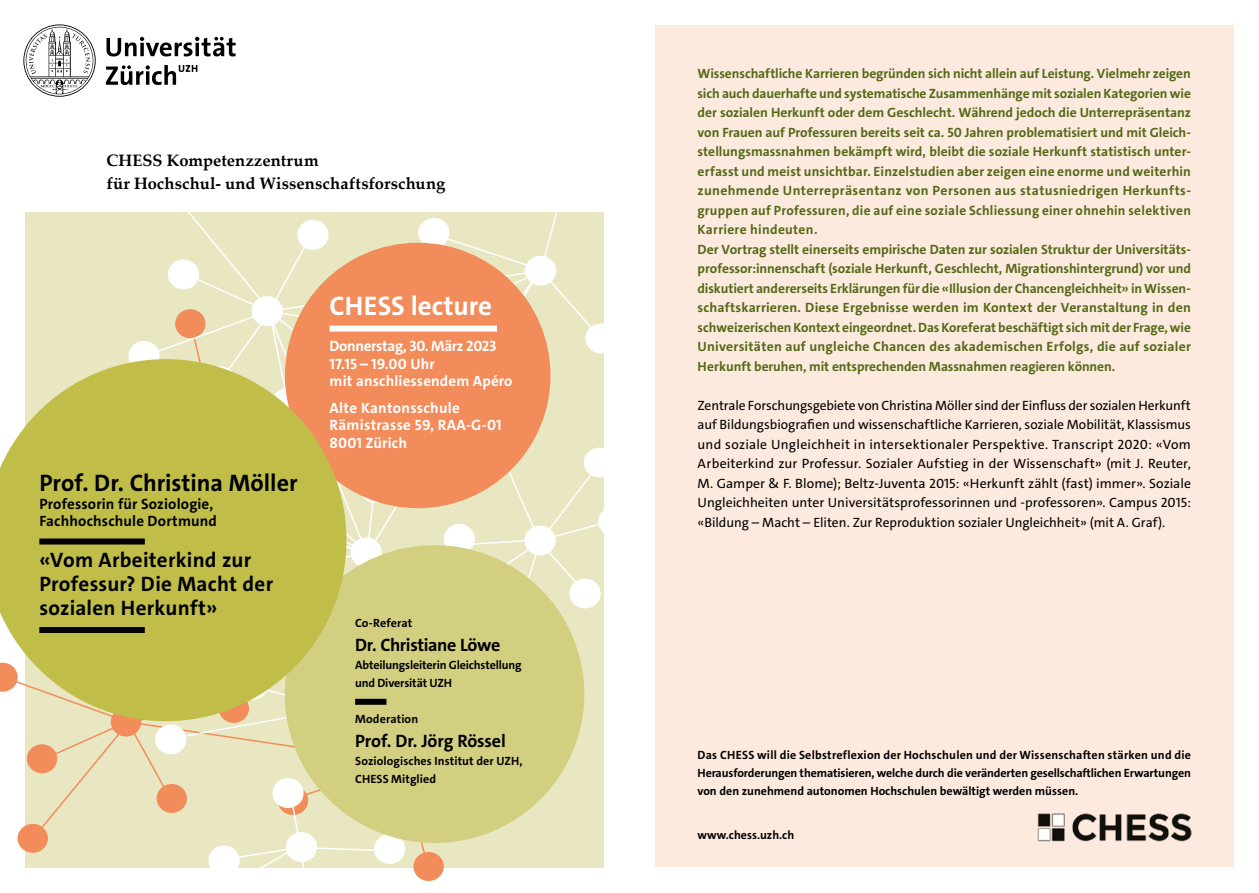
<style>
.page{position:relative;width:1259px;height:893px;background:#fff}
.page>*{position:absolute;margin:0;border:0;box-sizing:border-box;transform-origin:0 0}
.t1{font:700 27px "The Sans E4 s";color:#fff}
.t2{font:700 24px "The Sans E4 s";color:#000}
.t3{font:700 21px/24px "The Sans E4 s";letter-spacing:.01em;color:#000}
.t4{font:700 18px "The Sans E4 s";letter-spacing:-.015em;color:#000}
.t5{font:700 16.5px/22.5px "Palatino Linotype";letter-spacing:.005em;color:#000}
.t6{font:700 15px/17.7px "The Sans E4 s";letter-spacing:.01em;color:#fff}
.t7{font:700 15px/17.7px "The Sans E4 s";letter-spacing:.01em;color:#000}
.t8{font:700 13.5px/19.5px "The Sans E4 s";letter-spacing:-.005em;color:#536918}
.t9{font:13.5px/19.5px "The Sans E4 s";letter-spacing:-.005em;color:#000;text-align:justify}
.t10{font:700 12px/18px "The Sans E4 s";color:#000}
</style>
<div class="page">
<div style="left:554px;top:152px;width:31px;height:30px;border:2px solid #fff;border-radius:50%"></div>
<div style="left:585px;top:323px;width:31px;height:30px;border:2px solid #fff;border-radius:50%"></div>
<div style="left:598px;top:507px;width:31px;height:30px;border:2px solid #fff;border-radius:50%"></div>
<svg style="left:17px;top:165px;width:598px;height:716px"></svg>
<div style="left:655px;top:26px;width:578px;height:841px;background:#fdeade"></div>
<img style="left:1037px;top:813px;width:155px;height:29px">
<div style="left:285px;top:243px;width:265px;height:265px;background:#f28c5a;border-radius:50%"></div>
<div style="left:285px;top:545px;width:299px;height:298px;background:#d3cf81;border-radius:50%"></div>
<svg style="left:0;top:359px;width:346px;height:362px;background:#c8c15b"></svg>
<div style="left:39px;top:538px;width:106px;height:6px;background:#000"></div>
<div style="left:39px;top:627px;width:106px;height:6px;background:#000"></div>
<div style="left:329px;top:326px;width:168px;height:6px;background:#fff"></div>
<div style="left:355px;top:699px;width:31px;height:6px;background:#000"></div>
<svg style="left:23px;top:24px;width:213px;height:73px"></svg>
<p class="t5" style="left:106px;top:149px;width:340px">CHESS Kompetenzzentrum<br>für Hochschul- und Wissenschaftsforschung</p>
<h2 class="t2" style="left:39px;top:467px;width:260px">Prof. Dr. Christina Möller</h2>
<p class="t7" style="left:39px;top:495px;width:179px">Professorin für Soziologie,<br>Fachhochschule Dortmund</p>
<h3 class="t3" style="left:39px;top:548px;width:235px">«Vom Arbeiterkind zur<br>Professur? Die Macht der sozialen Herkunft»</h3>
<h1 class="t1" style="left:329px;top:289px;width:164px">CHESS lecture</h1>
<p class="t6" style="left:329px;top:337px;width:184px">Donnerstag, 30. März 2023<br>17.15 – 19.00 Uhr<br>mit anschliessendem Apéro</p>
<p class="t6" style="left:329px;top:399px;width:174px">Alte Kantonsschule<br>Rämistrasse 59, RAA-G-01<br>8001 Zürich</p>
<p class="t10" style="left:355px;top:614px;width:59px">Co-Referat</p>
<h3 class="t4" style="left:355px;top:633px;width:147px">Dr. Christiane Löwe</h3>
<p class="t10" style="left:355px;top:656px;width:168px">Abteilungsleiterin Gleichstellung und Diversität UZH</p>
<p class="t10" style="left:355px;top:710px;width:65px">Moderation</p>
<h3 class="t4" style="left:355px;top:729px;width:152px">Prof. Dr. Jörg Rössel</h3>
<p class="t10" style="left:355px;top:752px;width:169px">Soziologisches Institut der UZH,<br>CHESS Mitglied</p>
<p class="t8" style="left:697px;top:64px;width:495px">Wissenschaftliche Karrieren begründen sich nicht allein auf Leistung. Vielmehr zeigen sich auch dauerhafte und systematische Zusammenhänge mit sozialen Kategorien wie der sozialen Herkunft oder dem Geschlecht. Während jedoch die Unterrepräsentanz von Frauen auf Professuren bereits seit ca. 50 Jahren problematisiert und mit Gleich&shy;stellungsmassnahmen bekämpft wird, bleibt die soziale Herkunft statistisch unter&shy;erfasst und meist unsichtbar. Einzelstudien aber zeigen eine enorme und weiterhin zunehmende Unterrepräsentanz von Personen aus statusniedrigen Herkunfts&shy;gruppen auf Professuren, die auf eine soziale Schliessung einer ohnehin selektiven Karriere hindeuten.<br>Der Vortrag stellt einerseits empirische Daten zur sozialen Struktur der Universitäts&shy;professor:innenschaft (soziale Herkunft, Geschlecht, Migrationshintergrund) vor und diskutiert andererseits Erklärungen für die «Illusion der Chancengleichheit» in Wissen&shy;schaftskarrieren. Diese Ergebnisse werden im Kontext der Veranstaltung in den schweizerischen Kontext eingeordnet. Das Koreferat beschäftigt sich mit der Frage, wie Universitäten auf ungleiche Chancen des akademischen Erfolgs, die auf sozialer Herkunft beruhen, mit entsprechenden Massnahmen reagieren können.</p>
<p class="t9" style="left:697px;top:395px;width:495px">Zentrale Forschungsgebiete von Christina Möller sind der Einfluss der sozialen Herkunft auf Bildungsbiografien und wissenschaftliche Karrieren, soziale Mobilität, Klassismus und soziale Ungleichheit in intersektionaler Perspektive. Transcript 2020: «Vom Arbeiterkind zur Professur. Sozialer Aufstieg in der Wissenschaft» (mit J. Reuter, M. Gamper &amp; F. Blome); Beltz-Juventa 2015: «Herkunft zählt (fast) immer». Soziale Ungleichheiten unter Universitätsprofessorinnen und -professoren». Campus 2015: «Bildung – Macht – Eliten. Zur Reproduktion sozialer Ungleichheit» (mit A. Graf).</p>
<p class="t10" style="left:697px;top:746px;width:495px;text-align:justify">Das CHESS will die Selbstreflexion der Hochschulen und der Wissenschaften stärken und die Herausforderungen thematisieren, welche durch die veränderten gesellschaftlichen Erwartungen von den zunehmend autonomen Hochschulen bewältigt werden müssen.</p>
<p class="t10" style="left:697px;top:826px;width:98px">www.chess.uzh.ch</p>
</div>
